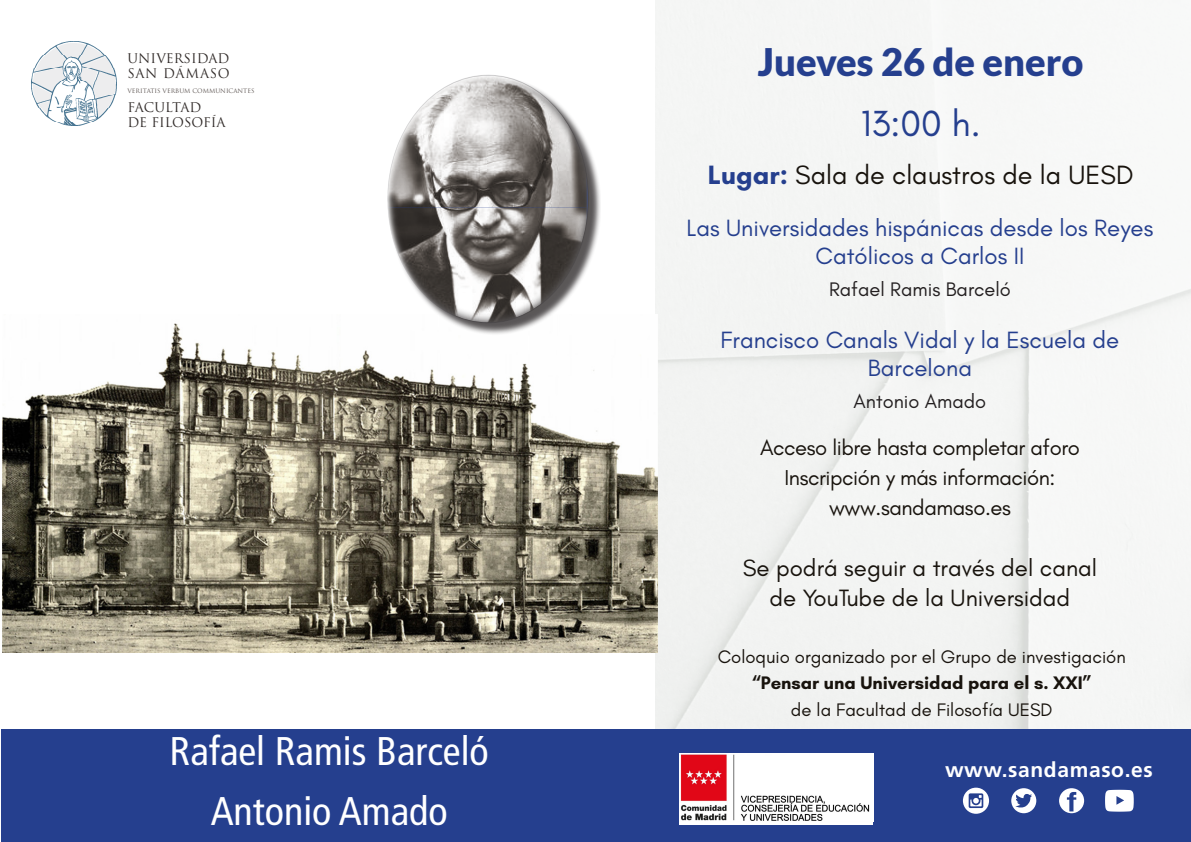
<style>
.page{position:relative;width:1191px;height:842px;background:#fff}
.page>*{position:absolute;margin:0;border:0;box-sizing:border-box;transform-origin:0 0}
.t1{font:condensed 40px "Frutiger LT Std";color:#fff}
.t2{font:900 38px "Lato";color:#253f8e}
.t3{font:37px "Glacial Indifference";color:#253f8e}
.t4{font:27px "Glacial Indifference";color:#18130d}
.t5{font:24px/28px "Glacial Indifference";color:#253f8e;text-align:center}
.t6{font:24px/30px "Glacial Indifference";color:#18130d;text-align:center}
.t7{font:22px/30px "Glacial Indifference";letter-spacing:-.02em;color:#18130d;text-align:center}
.t8{font:700 21px "Frutiger LT Std";letter-spacing:.03em;color:#fff}
.t9{font:20px "Glacial Indifference";color:#231f20}
.t10{font:18.5px "Glacial Indifference";color:#18130d}
.t11{font:700 18.5px "Glacial Indifference";color:#18130d}
.t12{font:13px "Trajan Pro";color:#302a28}
.t13{font:13px "Trajan Pro";letter-spacing:.04em;color:#302a28}
.t14{font:6px "Trajan Pro";color:#59514e}
.s1{font-weight:700;color:#253f8e}
</style>
<div class="page">
<div style="left:656px;top:0;width:535px;height:730px;background:#f4f5f4"></div>
<div style="left:1px;top:730px;width:1190px;height:112px;background:#253f8e"></div>
<svg style="left:963px;top:788px;width:26px;height:26px"></svg>
<svg style="left:1011px;top:788px;width:25px;height:25px"></svg>
<svg style="left:1059px;top:788px;width:25px;height:25px"></svg>
<svg style="left:1105px;top:790px;width:28px;height:22px"></svg>
<div style="left:679px;top:754px;width:194px;height:70px;background:#fff"></div>
<img style="left:680px;top:754px;width:190px;height:67px">
<img style="left:32px;top:42px;width:85px;height:83px">
<img style="left:3px;top:314px;width:654px;height:339px">
<div style="left:388px;top:76px;width:213px;height:260px;background:#231f20;opacity:.75"></div>
<img style="left:387px;top:75px;width:199px;height:248px">
<p class="t12" style="left:127px;top:50px;width:104px">UNIVERSIDAD</p>
<p class="t13" style="left:127px;top:65px;width:104px">SAN DÁMASO</p>
<p class="t12" style="left:127px;top:99px;width:75px">FACULTAD</p>
<p class="t12" style="left:127px;top:114px;width:100px">DE FILOSOFÍA</p>
<p class="t14" style="left:127px;top:87px;width:128px">VERITATIS VERBUM COMMUNICANTES</p>
<p class="t1" style="left:170px;top:728px;width:321px">Rafael Ramis Barceló</p>
<p class="t1" style="left:211px;top:787px;width:239px">Antonio Amado</p>
<p class="t2" style="left:757px;top:40px;width:327px">Jueves 26 de enero</p>
<p class="t3" style="left:860px;top:103px;width:121px">13:00 h.</p>
<p class="t4" style="left:708px;top:160px;width:427px"><span class="s1">Lugar:</span> Sala de claustros de la UESD</p>
<p class="t5" style="left:686px;top:215px;width:468px">Las Universidades hispánicas desde los Reyes<br>Católicos a Carlos II</p>
<p class="t9" style="left:829px;top:278px;width:183px">Rafael Ramis Barceló</p>
<p class="t5" style="left:720px;top:326px;width:400px">Francisco Canals Vidal y la Escuela de<br>Barcelona</p>
<p class="t9" style="left:853px;top:390px;width:134px">Antonio Amado</p>
<p class="t7" style="left:760px;top:433px;width:321px">Acceso libre hasta completar aforo</p>
<p class="t7" style="left:784px;top:463px;width:272px">Inscripción y más información: www.sandamaso.es</p>
<p class="t6" style="left:742px;top:553px;width:356px">Se podrá seguir a través del canal de YouTube de la Universidad</p>
<p class="t10" style="left:717px;top:646px;width:410px">Coloquio organizado por el Grupo de investigación</p>
<p class="t11" style="left:751px;top:672px;width:342px">“Pensar una Universidad para el s. XXI”</p>
<p class="t10" style="left:791px;top:700px;width:263px">de la Facultad de Filosofía UESD</p>
<p class="t8" style="left:945px;top:757px;width:209px">www.sandamaso.es</p>
</div>
